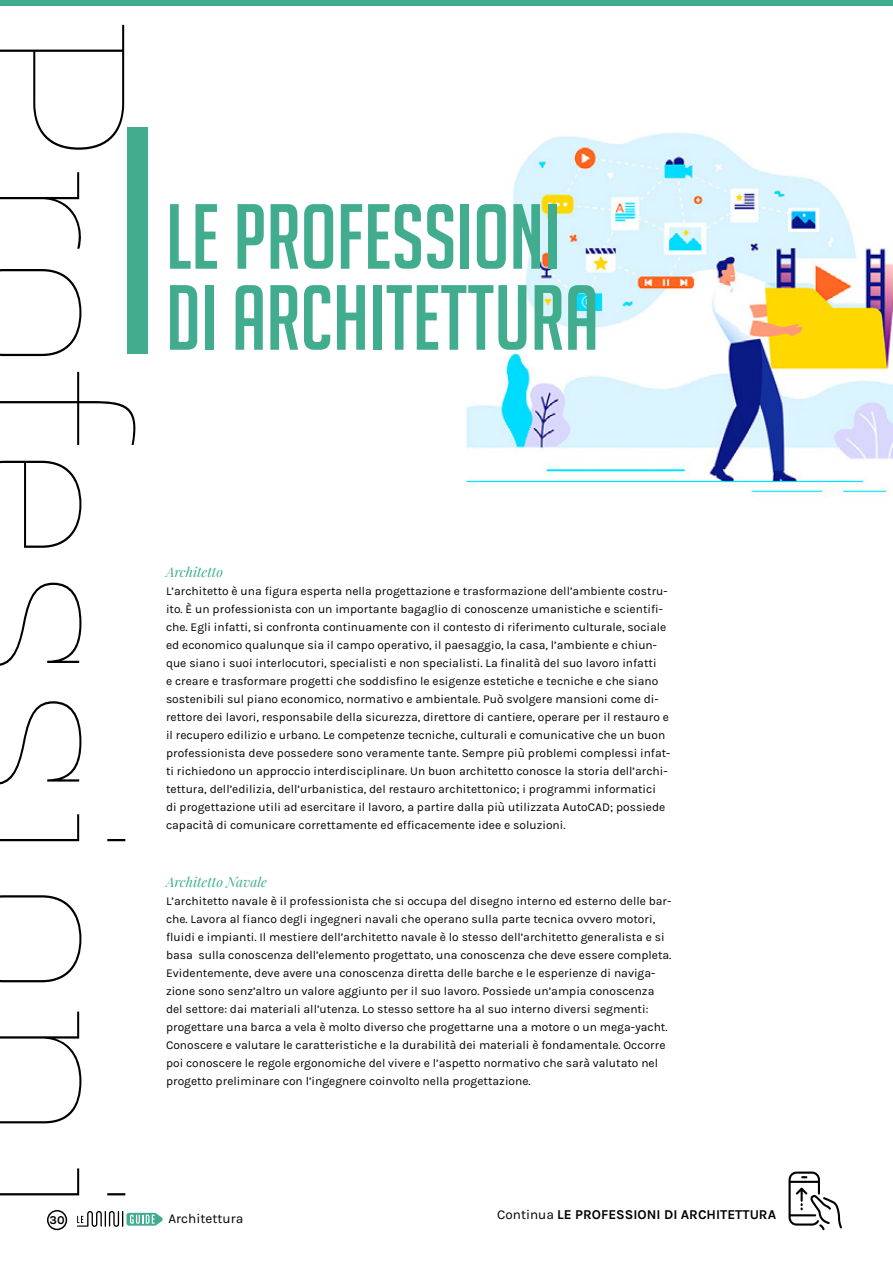
<style>
.page{position:relative;width:893px;height:1263px;background:#fff}
.page>*{position:absolute;margin:0;border:0;box-sizing:border-box;transform-origin:0 0}
.t1{font:100 225px "Kulturista";color:#000}
.t2{font:90px/81px "Big Noodle Titling";color:#42ac8e}
.t3{font:700 13.5px "Karla";color:#000}
.t4{font:italic 13.5px "Playfair Display";color:#42ac8e}
.t5{font:13.5px "Karla";color:#000}
.t6{font:12px/18px "Karla";color:#000}
.t7{font:700 12px "Karla";color:#000}
.s1{font-weight:400}
</style>
<div class="page">
<svg style="left:77px;top:1211px;width:86px;height:16px"></svg>
<div style="left:47px;top:1210px;width:20px;height:20px;border:2px solid #000;border-radius:50%"></div>
<div style="left:0;top:0;width:893px;height:6px;background:#42ac8e"></div>
<img style="left:465px;top:132px;width:428px;height:364px">
<div style="left:128px;top:128px;width:20px;height:226px;background:#42ac8e"></div>
<svg style="left:788px;top:1171px;width:54px;height:59px"></svg>
<h1 class="t1" style="left:206px;top:11px;width:1224px;rotate:90deg">Professioni</h1>
<h2 class="t2" style="left:166px;top:196px;width:434px">LE PROFESSIONI di ARCHITETTURA</h2>
<p class="t4" style="left:166px;top:562px;width:59px">Architetto</p>
<p class="t6" style="left:166px;top:582px;width:506px">L’architetto è una figura esperta nella progettazione e trasformazione dell’ambiente costru&shy;ito. È un professionista con un importante bagaglio di conoscenze umanistiche e scientifi&shy;che. Egli infatti, si confronta continuamente con il contesto di riferimento culturale, sociale ed economico qualunque sia il campo operativo, il paesaggio, la casa, l’ambiente e chiun&shy;que siano i suoi interlocutori, specialisti e non specialisti. La finalità del suo lavoro infatti<br>e creare e trasformare progetti che soddisfino le esigenze estetiche e tecniche e che siano sostenibili sul piano economico, normativo e ambientale. Può svolgere mansioni come di&shy;rettore dei lavori, responsabile della sicurezza, direttore di cantiere, operare per il restauro e il recupero edilizio e urbano. Le competenze tecniche, culturali e comunicative che un buon professionista deve possedere sono veramente tante. Sempre più problemi complessi infat&shy;ti richiedono un approccio interdisciplinare. Un buon architetto conosce la storia dell’archi&shy;tettura, dell’edilizia, dell’urbanistica, del restauro architettonico; i programmi informatici<br>di progettazione utili ad esercitare il lavoro, a partire dalla più utilizzata AutoCAD; possiede capacità di comunicare correttamente ed efficacemente idee e soluzioni.</p>
<p class="t4" style="left:166px;top:871px;width:102px">Architetto Navale</p>
<p class="t6" style="left:166px;top:892px;width:507px">L’architetto navale è il professionista che si occupa del disegno interno ed esterno delle bar&shy;che. Lavora al fianco degli ingegneri navali che operano sulla parte tecnica ovvero motori, fluidi e impianti. Il mestiere dell’architetto navale è lo stesso dell’architetto generalista e si basa sulla conoscenza dell’elemento progettato, una conoscenza che deve essere completa.<br>Evidentemente, deve avere una conoscenza diretta delle barche e le esperienze di naviga&shy;zione sono senz’altro un valore aggiunto per il suo lavoro. Possiede un’ampia conoscenza del settore: dai materiali all’utenza. Lo stesso settore ha al suo interno diversi segmenti: progettare una barca a vela è molto diverso che progettarne una a motore o un mega-yacht.<br>Conoscere e valutare le caratteristiche e la durabilità dei materiali è fondamentale. Occorre poi conoscere le regole ergonomiche del vivere e l’aspetto normativo che sarà valutato nel progetto preliminare con l’ingegnere coinvolto nella progettazione.</p>
<p class="t3" style="left:497px;top:1206px;width:280px"><span class="s1">Continua</span> LE PROFESSIONI DI ARCHITETTURA</p>
<p class="t7" style="left:50px;top:1213px;width:17px">30</p>
<p class="t5" style="left:168px;top:1211px;width:77px">Architettura</p>
</div>
